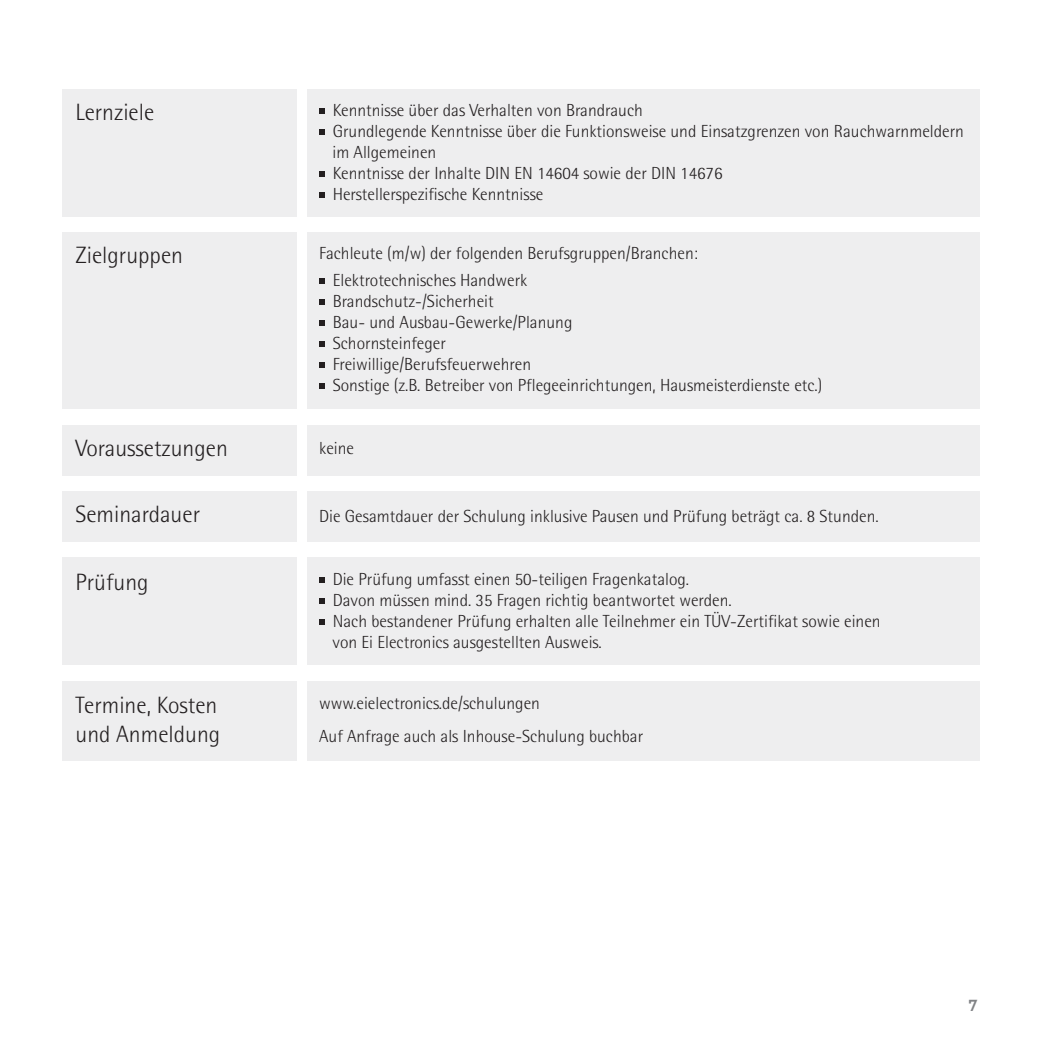
<style>
.page{position:relative;width:1042px;height:1042px;background:#fff}
.page>*{position:absolute;margin:0;border:0;box-sizing:border-box;transform-origin:0 0}
.t1{font:300 23.62px/28.3px "Rotis Semi Sans";color:#231f20}
.t2{font:17.85px "Insignia LT Std";color:#808285}
.t3{font:300 17.5px/21px "Rotis Semi Sans";color:#231f20}
</style>
<div class="page">
<div style="left:62px;top:89px;width:235px;height:128px;background:#eeeeef"></div>
<div style="left:307px;top:89px;width:673px;height:128px;background:#eeeeef"></div>
<div style="left:62px;top:232px;width:235px;height:177px;background:#eeeeef"></div>
<div style="left:307px;top:232px;width:673px;height:177px;background:#eeeeef"></div>
<div style="left:62px;top:425px;width:235px;height:50px;background:#eeeeef"></div>
<div style="left:307px;top:425px;width:673px;height:50px;background:#eeeeef"></div>
<div style="left:62px;top:491px;width:235px;height:51px;background:#eeeeef"></div>
<div style="left:307px;top:491px;width:673px;height:51px;background:#eeeeef"></div>
<div style="left:62px;top:558px;width:235px;height:107px;background:#eeeeef"></div>
<div style="left:307px;top:558px;width:673px;height:107px;background:#eeeeef"></div>
<div style="left:62px;top:681px;width:235px;height:79px;background:#eeeeef"></div>
<div style="left:307px;top:681px;width:673px;height:79px;background:#eeeeef"></div>
<svg style="left:319px;top:108px;width:5px;height:5px"></svg>
<svg style="left:319px;top:129px;width:5px;height:5px"></svg>
<svg style="left:319px;top:171px;width:5px;height:5px"></svg>
<svg style="left:319px;top:192px;width:5px;height:5px"></svg>
<svg style="left:319px;top:278px;width:5px;height:6px"></svg>
<svg style="left:319px;top:299px;width:5px;height:6px"></svg>
<svg style="left:319px;top:320px;width:5px;height:6px"></svg>
<svg style="left:319px;top:341px;width:5px;height:6px"></svg>
<svg style="left:319px;top:362px;width:5px;height:6px"></svg>
<svg style="left:319px;top:383px;width:5px;height:6px"></svg>
<svg style="left:319px;top:578px;width:5px;height:5px"></svg>
<svg style="left:319px;top:599px;width:5px;height:5px"></svg>
<svg style="left:319px;top:620px;width:5px;height:5px"></svg>
<h1 class="t1" style="left:75px;top:100px;width:80px">Lernziele</h1>
<h1 class="t1" style="left:75px;top:244px;width:109px">Zielgruppen</h1>
<p class="t3" style="left:332px;top:101px;width:633px">Kenntnisse über das Verhalten von Brandrauch<br>Grundlegende Kenntnisse über die Funktionsweise und Einsatzgrenzen von Rauchwarnmeldern im Allgemeinen<br>Kenntnisse der Inhalte DIN EN 14604 sowie der DIN 14676<br>Herstellerspezifische Kenntnisse</p>
<p class="t3" style="left:333px;top:241px;width:367px;line-height:27.5px;text-indent:-14px">Fachleute (m/w) der folgenden Berufsgruppen/Branchen:<br>Elektrotechnisches Handwerk</p>
<p class="t3" style="left:333px;top:292px;width:491px">Brandschutz-/Sicherheit<br>Bau- und Ausbau-Gewerke/Planung<br>Schornsteinfeger<br>Freiwillige/Berufsfeuerwehren<br>Sonstige (z.B. Betreiber von Pflegeeinrichtungen, Hausmeisterdienste etc.)</p>
<h1 class="t1" style="left:75px;top:436px;width:154px">Voraussetzungen</h1>
<p class="t3" style="left:319px;top:440px;width:36px">keine</p>
<h1 class="t1" style="left:75px;top:502px;width:126px">Seminardauer</h1>
<p class="t3" style="left:319px;top:507px;width:561px">Die Gesamtdauer der Schulung inklusive Pausen und Prüfung beträgt ca. 8 Stunden.</p>
<h1 class="t1" style="left:75px;top:570px;width:75px">Prüfung</h1>
<h1 class="t1" style="left:75px;top:694px;width:146px">Termine, Kosten und Anmeldung</h1>
<p class="t3" style="left:332px;top:570px;width:550px">Die Prüfung umfasst einen 50-teiligen Fragenkatalog.<br>Davon müssen mind. 35 Fragen richtig beantwortet werden.<br>Nach bestandener Prüfung erhalten alle Teilnehmer ein TÜV-Zertifikat sowie einen von Ei Electronics ausgestellten Ausweis.</p>
<p class="t3" style="left:319px;top:688px;width:325px;line-height:33.4px">www.eielectronics.de/schulungen<br>Auf Anfrage auch als Inhouse-Schulung buchbar</p>
<p class="t2" style="left:968px;top:1000px;width:10px">7</p>
</div>
